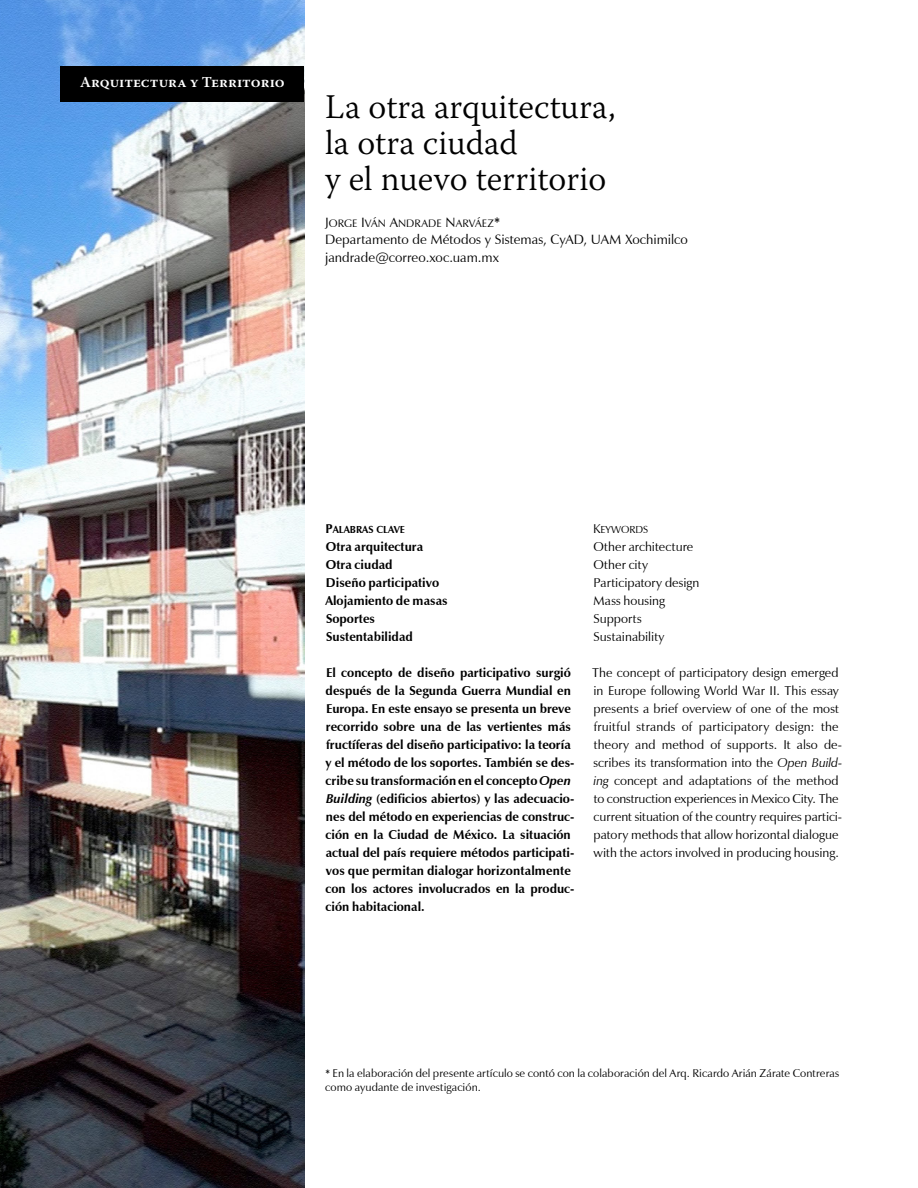
<style>
.page{position:relative;width:918px;height:1188px;background:#fff}
.page>*{position:absolute;margin:0;border:0;box-sizing:border-box;transform-origin:0 0}
.t1{font:300 34.5px/36px "Warnock Pro";color:#000}
.t2{font:600 15px "Warnock Pro";color:#fff}
.t3{font:13.5px/18px "Zapf Humanist 601 BT";letter-spacing:.005em;color:#000}
.t4{font:700 12.75px/18px "Zapf Humanist 601 BT";color:#000}
.t5{font:12.75px/18px "Zapf Humanist 601 BT";letter-spacing:.005em;color:#000}
.t6{font:11.25px/14.2px "Zapf Humanist 601 BT";letter-spacing:.01em;color:#000}
.t7{font:10.8px "Zapf Humanist 601 BT Roman SC800";letter-spacing:.005em;color:#000}
.t8{font:10.2px "Zapf Humanist 601 BT Bold SC800";color:#000}
.t9{font:10.2px "Zapf Humanist 601 BT Roman SC800";color:#000}
.s1{font-size:13.5px}
.s2{font-family:"Zapf Humanist 601 BT";font-weight:700;font-size:13.5px}
.s3{font-size:12.75px}
.s4{font-style:italic}
.s5{font-weight:700;font-size:10.5px}
</style>
<div class="page">
<img style="left:0;top:0;width:304px;height:1188px">
<div style="left:61px;top:66px;width:243px;height:36px;background:#000"></div>
<p class="t2" style="left:80px;top:73px;width:206px">Arquitectura y Territorio</p>
<h1 class="t1" style="left:325px;top:88px;width:292px">La otra arquitectura, la otra ciudad<br>y el nuevo territorio</h1>
<p class="t7" style="left:325px;top:216px;width:177px"><span class="s1">J</span>ORGE <span class="s1">I</span>VÁN <span class="s1">A</span>NDRADE <span class="s1">N</span>ARVÁEZ<span class="s2">*</span></p>
<p class="t3" style="left:325px;top:231px;width:364px">Departamento de Métodos y Sistemas, CyAD, UAM Xochimilco jandrade@correo.xoc.uam.mx</p>
<p class="t8" style="left:326px;top:523px;width:81px"><span class="s3">P</span>ALABRAS CLAVE</p>
<p class="t4" style="left:325px;top:537px;width:124px">Otra arquitectura<br>Otra ciudad<br>Diseño participativo<br>Alojamiento de masas<br>Soportes<br>Sustentabilidad</p>
<p class="t4" style="left:326px;top:663px;width:250px">El concepto de diseño participativo surgió después de la Segunda Guerra Mundial en Europa. En este ensayo se presenta un breve recorrido sobre una de las vertientes más fructíferas del diseño participativo: la teoría y el método de los soportes. También se des&shy;cribe su transformación en el concepto <span class="s4">Open Building</span> (edificios abiertos) y las adecuacio&shy;nes del método en experiencias de construc&shy;ción en la Ciudad de México. La situación actual del país requiere métodos participati&shy;vos que permitan dialogar horizontalmente con los actores involucrados en la produc&shy;ción habitacional.</p>
<p class="t9" style="left:593px;top:523px;width:56px"><span class="s3">K</span>EYWORDS</p>
<p class="t5" style="left:594px;top:537px;width:108px">Other architecture<br>Other city<br>Participatory design<br>Mass housing<br>Supports<br>Sustainability</p>
<p class="t5" style="left:592px;top:663px;width:252px">The concept of participatory design emerged in Europe following World War II. This essay presents a brief overview of one of the most fruitful strands of participatory design: the theory and method of supports. It also de&shy;scribes its transformation into the <span class="s4">Open Build&shy;ing</span> concept and adaptations of the method to construction experiences in Mexico City. The current situation of the country requires partici&shy;patory methods that allow horizontal dialogue with the actors involved in producing housing.</p>
<p class="t6" style="left:325px;top:1066px;width:516px"><span class="s5">*</span> En la elaboración del presente artículo se contó con la colaboración del Arq. Ricardo Arián Zárate Contreras como ayudante de investigación.</p>
</div>
